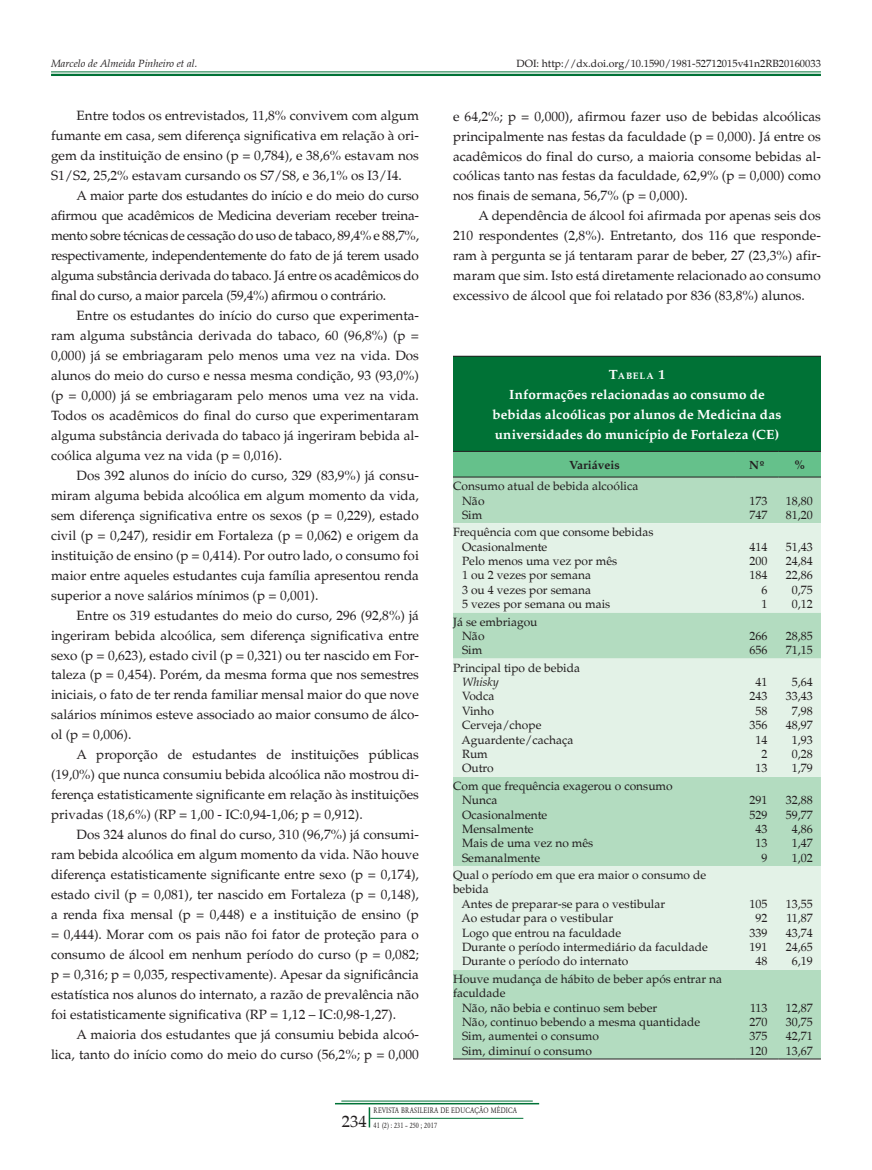
<style>
.page{position:relative;width:872px;height:1170px;background:#fff}
.page>*{position:absolute;margin:0;border:0;box-sizing:border-box;transform-origin:0 0}
.t1{font:13.5px/20px "Palton Roman";color:#231f20;text-align:justify}
.t2{font:700 13.5px/20px "Palton";letter-spacing:.01em;color:#fff;text-align:center}
.t3{font:12px/14.4px "Palton Roman";color:#231f20}
.t4{font:700 12px "Palton";color:#231f20}
.t5{font:italic 12px "Palton";color:#231f20}
.t6{font:10.5px "Palton Roman";color:#231f20}
.t7{font:italic 10.5px "Palton";color:#231f20}
.t8{font:700 9.45px "Palton";letter-spacing:.09em;color:#fff}
.t9{font:8.25px/15px "Garamond";letter-spacing:.03em;color:#231f20;scale:.8 1}
.s1{font-size:13.5px}
.s2{font-family:"Palton Roman";font-size:16.5px}
</style>
<div class="page">
<hr style="left:370px;top:1117px;width:153px;height:1px;background:#007236">
<svg style="left:369px;top:1107px;width:1px;height:20px"></svg>
<hr style="left:341px;top:1100px;width:192px;height:1px;background:#007236">
<hr style="left:335px;top:1102px;width:204px;height:2px;background:#007236">
<hr style="left:51px;top:71px;width:770px;height:1px;background:#007236">
<hr style="left:51px;top:74px;width:770px;height:2px;background:#007236">
<div style="left:453px;top:356px;width:368px;height:95px;background:#007236"></div>
<div style="left:453px;top:452px;width:368px;height:24px;background:#65c18b"></div>
<div style="left:453px;top:477px;width:368px;height:581px;background:#b3dcc0"></div>
<svg style="left:453px;top:523px;width:368px;height:446px;fill:#e3f2e7"></svg>
<hr style="left:453px;top:356px;width:283px;height:1px;background:#231f20">
<hr style="left:736px;top:356px;width:42px;height:1px;background:#231f20">
<hr style="left:778px;top:356px;width:43px;height:1px;background:#231f20">
<hr style="left:453px;top:451px;width:283px;height:1px;background:#231f20">
<hr style="left:736px;top:451px;width:42px;height:1px;background:#231f20">
<hr style="left:778px;top:451px;width:43px;height:1px;background:#231f20">
<hr style="left:453px;top:476px;width:283px;height:1px;background:#231f20">
<hr style="left:736px;top:476px;width:42px;height:1px;background:#231f20">
<hr style="left:778px;top:476px;width:43px;height:1px;background:#231f20">
<hr style="left:453px;top:1058px;width:283px;height:1px;background:#231f20">
<hr style="left:736px;top:1058px;width:42px;height:1px;background:#231f20">
<hr style="left:778px;top:1058px;width:43px;height:1px;background:#231f20">
<p class="t7" style="left:51px;top:58px;width:148px">Marcelo de Almeida Pinheiro et al.</p>
<p class="t6" style="left:516px;top:57px;width:306px">DOI: http://dx.doi.org/10.1590/1981-52712015v41n2RB20160033</p>
<p class="t1" style="left:51px;top:106px;width:369px;text-indent:26px">Entre todos os entrevistados, 11,8% convivem com algum fumante em casa, sem diferença significativa em relação à ori&shy;gem da instituição de ensino (p = 0,784), e 38,6% estavam nos S1/S2, 25,2% estavam cursando os S7/S8, e 36,1% os I3/I4.</p>
<p class="t1" style="left:51px;top:186px;width:369px;text-indent:26px">A maior parte dos estudantes do início e do meio do curso afirmou que acadêmicos de Medicina deveriam receber treina&shy;mento sobre técnicas de cessação do uso de tabaco, 89,4% e 88,7%, respectivamente, independentemente do fato de já terem usado alguma substância derivada do tabaco. Já entre os acadêmicos do final do curso, a maior parcela (59,4%) afirmou o contrário.</p>
<p class="t1" style="left:51px;top:306px;width:369px;text-indent:26px">Entre os estudantes do início do curso que experimenta&shy;ram alguma substância derivada do tabaco, 60 (96,8%) (p = 0,000) já se embriagaram pelo menos uma vez na vida. Dos alunos do meio do curso e nessa mesma condição, 93 (93,0%) (p = 0,000) já se embriagaram pelo menos uma vez na vida.<br>Todos os acadêmicos do final do curso que experimentaram alguma substância derivada do tabaco já ingeriram bebida al&shy;coólica alguma vez na vida (p = 0,016).</p>
<p class="t1" style="left:51px;top:465px;width:369px;text-indent:26px">Dos 392 alunos do início do curso, 329 (83,9%) já consu&shy;miram alguma bebida alcoólica em algum momento da vida, sem diferença significativa entre os sexos (p = 0,229), estado civil (p = 0,247), residir em Fortaleza (p = 0,062) e origem da instituição de ensino (p = 0,414). Por outro lado, o consumo foi maior entre aqueles estudantes cuja família apresentou renda superior a nove salários mínimos (p = 0,001).</p>
<p class="t1" style="left:51px;top:605px;width:369px;text-indent:26px">Entre os 319 estudantes do meio do curso, 296 (92,8%) já ingeriram bebida alcoólica, sem diferença significativa entre sexo (p = 0,623), estado civil (p = 0,321) ou ter nascido em For&shy;taleza (p = 0,454). Porém, da mesma forma que nos semestres iniciais, o fato de ter renda familiar mensal maior do que nove salários mínimos esteve associado ao maior consumo de álco&shy;ol (p = 0,006).</p>
<p class="t1" style="left:51px;top:745px;width:369px;text-indent:26px">A proporção de estudantes de instituições públicas (19,0%) que nunca consumiu bebida alcoólica não mostrou di&shy;ferença estatisticamente significante em relação às instituições privadas (18,6%) (RP = 1,00 - IC:0,94-1,06; p = 0,912).</p>
<p class="t1" style="left:51px;top:824px;width:369px;text-indent:26px">Dos 324 alunos do final do curso, 310 (96,7%) já consumi&shy;ram bebida alcoólica em algum momento da vida. Não houve diferença estatisticamente significante entre sexo (p = 0,174), estado civil (p = 0,081), ter nascido em Fortaleza (p = 0,148), a renda fixa mensal (p = 0,448) e a instituição de ensino (p = 0,444). Morar com os pais não foi fator de proteção para o consumo de álcool em nenhum período do curso (p = 0,082; p = 0,316; p = 0,035, respectivamente). Apesar da significância estatística nos alunos do internato, a razão de prevalência não foi estatisticamente significativa (RP = 1,12 – IC:0,98-1,27).</p>
<p class="t1" style="left:51px;top:1024px;width:369px;text-align:right">A maioria dos estudantes que já consumiu bebida alcoó&shy;lica, tanto do início como do meio do curso (56,2%; p = 0,000</p>
<p class="t1" style="left:453px;top:106px;width:369px">e 64,2%; p = 0,000), afirmou fazer uso de bebidas alcoólicas principalmente nas festas da faculdade (p = 0,000). Já entre os acadêmicos do final do curso, a maioria consome bebidas al&shy;coólicas tanto nas festas da faculdade, 62,9% (p = 0,000) como nos finais de semana, 56,7% (p = 0,000).</p>
<p class="t1" style="left:453px;top:206px;width:369px;text-indent:26px">A dependência de álcool foi afirmada por apenas seis dos 210 respondentes (2,8%). Entretanto, dos 116 que responde&shy;ram à pergunta se já tentaram parar de beber, 27 (23,3%) afir&shy;maram que sim. Isto está diretamente relacionado ao consumo excessivo de álcool que foi relatado por 836 (83,8%) alunos.</p>
<p class="t8" style="left:609px;top:370px;width:58px"><span class="s1">T</span>ABELA <span class="s1">1</span></p>
<p class="t2" style="left:492px;top:384px;width:290px">Informações relacionadas ao consumo de bebidas alcoólicas por alunos de Medicina das universidades do município de Fortaleza (CE)</p>
<p class="t4" style="left:569px;top:457px;width:52px">Variáveis</p>
<p class="t4" style="left:749px;top:457px;width:17px">Nº</p>
<p class="t4" style="left:794px;top:457px;width:12px">%</p>
<p class="t3" style="left:462px;top:479px;width:178px;text-indent:-9px">Consumo atual de bebida alcoólica<br>Não<br>Sim</p>
<p class="t3" style="left:749px;top:493px;width:19px">173<br>747</p>
<p class="t3" style="left:786px;top:493px;width:28px">18,80<br>81,20</p>
<p class="t3" style="left:462px;top:525px;width:193px;text-indent:-9px">Frequência com que consome bebidas<br>Ocasionalmente<br>Pelo menos uma vez por mês<br>1 ou 2 vezes por semana<br>3 ou 4 vezes por semana<br>5 vezes por semana ou mais</p>
<p class="t3" style="left:462px;top:614px;width:77px;text-indent:-9px">Já se embriagou<br>Não<br>Sim</p>
<p class="t3" style="left:453px;top:660px;width:129px">Principal tipo de bebida</p>
<p class="t5" style="left:462px;top:675px;width:38px">Whisky</p>
<p class="t3" style="left:461px;top:689px;width:113px">Vodca<br>Vinho<br>Cerveja/chope<br>Aguardente/cachaça<br>Rum<br>Outro</p>
<p class="t3" style="left:462px;top:778px;width:212px;text-indent:-9px">Com que frequência exagerou o consumo<br>Nunca<br>Ocasionalmente<br>Mensalmente<br>Mais de uma vez no mês<br>Semanalmente</p>
<p class="t3" style="left:453px;top:867px;width:255px">Qual o período em que era maior o consumo de</p>
<p class="t3" style="left:453px;top:882px;width:37px">bebida</p>
<p class="t3" style="left:461px;top:896px;width:205px">Antes de preparar-se para o vestibular</p>
<p class="t3" style="left:461px;top:911px;width:153px">Ao estudar para o vestibular</p>
<p class="t3" style="left:462px;top:925px;width:161px">Logo que entrou na faculdade</p>
<p class="t3" style="left:462px;top:939px;width:247px">Durante o período intermediário da faculdade</p>
<p class="t3" style="left:462px;top:954px;width:168px">Durante o período do internato</p>
<p class="t3" style="left:453px;top:971px;width:270px">Houve mudança de hábito de beber após entrar na</p>
<p class="t3" style="left:453px;top:985px;width:54px">faculdade</p>
<p class="t3" style="left:462px;top:1000px;width:197px">Não, não bebia e continuo sem beber</p>
<p class="t3" style="left:462px;top:1014px;width:239px">Não, continuo bebendo a mesma quantidade</p>
<p class="t3" style="left:462px;top:1029px;width:138px">Sim, aumentei o consumo</p>
<p class="t3" style="left:462px;top:1043px;width:131px">Sim, diminuí o consumo</p>
<p class="t3" style="left:749px;top:539px;width:19px;text-align:right">414<br>200<br>184<br>6<br>1</p>
<p class="t3" style="left:786px;top:539px;width:28px;text-align:center">51,43<br>24,84<br>22,86<br>0,75<br>0,12</p>
<p class="t3" style="left:749px;top:628px;width:19px">266<br>656</p>
<p class="t3" style="left:786px;top:628px;width:28px">28,85<br>71,15</p>
<p class="t3" style="left:749px;top:675px;width:19px;text-align:right">41<br>243<br>58<br>356<br>14<br>2<br>13</p>
<p class="t3" style="left:786px;top:675px;width:28px;text-align:center">5,64<br>33,43<br>7,98<br>48,97<br>1,93<br>0,28<br>1,79</p>
<p class="t3" style="left:749px;top:793px;width:19px;text-align:right">291<br>529<br>43<br>13<br>9</p>
<p class="t3" style="left:786px;top:793px;width:28px;text-align:center">32,88<br>59,77<br>4,86<br>1,47<br>1,02</p>
<p class="t3" style="left:749px;top:896px;width:19px;text-align:center">105<br>92<br>339<br>191<br>48</p>
<p class="t3" style="left:786px;top:896px;width:28px;text-align:center">13,55<br>11,87<br>43,74<br>24,65<br>6,19</p>
<p class="t3" style="left:749px;top:1000px;width:19px;text-align:justify">113<br>270<br>375<br>120</p>
<p class="t3" style="left:786px;top:1000px;width:28px;text-align:justify">12,87<br>30,75<br>42,71<br>13,67</p>
<p class="t9" style="left:342px;top:1102px;width:221px;text-indent:32px">REVISTA BRASILEIRA DE EDUCAÇÃO MÉDICA<br><span class="s2">234</span> 41 (2) : 231 – 250 ; 2017</p>
</div>
